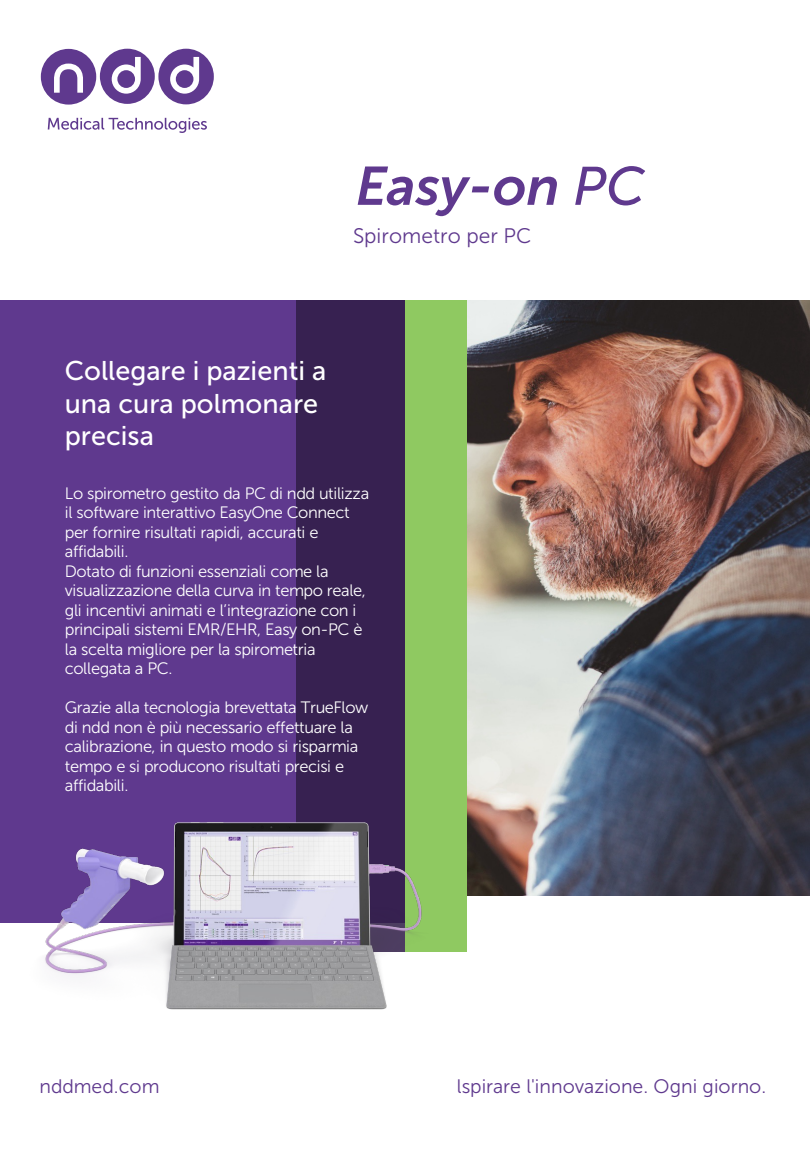
<style>
.page{position:relative;width:810px;height:1170px;background:#fff}
.page>*{position:absolute;margin:0;border:0;box-sizing:border-box;transform-origin:0 0}
.t1{font:italic 54px "Museo Sans 700";color:#5f398e}
.t2{font:27px/32.2px "Museo Sans 500";color:#fff}
.t3{font:21px "Museo Sans 300";color:#5f398e}
.t4{font:19.5px "Museo Sans 300";color:#5f398e}
.t5{font:16.5px/19.5px "Museo Sans 300";letter-spacing:-.02em;color:#fff}
.s1{font-family:"Museo Sans 500"}
</style>
<div class="page">
<div style="left:0;top:300px;width:466px;height:622px;background:#5f398e"></div>
<img style="left:466px;top:300px;width:344px;height:595px">
<div style="left:296px;top:300px;width:109px;height:652px;background:#372151"></div>
<svg style="left:48px;top:118px;width:159px;height:15px"></svg>
<div style="left:41px;top:49px;width:55px;height:56px;background:#5f398e;border-radius:50%"></div>
<svg style="left:54px;top:64px;width:29px;height:29px"></svg>
<div style="left:158px;top:49px;width:56px;height:55px;background:#5f398e;border-radius:50%"></div>
<svg style="left:170px;top:57px;width:29px;height:37px"></svg>
<div style="left:176px;top:70px;width:17px;height:18px;background:#5f398e;border-radius:50%"></div>
<div style="left:100px;top:49px;width:55px;height:55px;background:#5f398e;border-radius:50%"></div>
<svg style="left:112px;top:57px;width:29px;height:37px"></svg>
<div style="left:117px;top:70px;width:18px;height:18px;background:#5f398e;border-radius:50%"></div>
<div style="left:405px;top:300px;width:61px;height:652px;background:#8fc961"></div>
<img style="left:27px;top:822px;width:395px;height:187px">
<h1 class="t1" style="left:356px;top:156px;width:291px">Easy-on <span class="s1">PC</span></h1>
<p class="t3" style="left:353px;top:224px;width:180px">Spirometro per PC</p>
<h2 class="t2" style="left:65px;top:355px;width:263px">Collegare i pazienti a una cura polmonare precisa</h2>
<p class="t5" style="left:65px;top:483px;width:306px">Lo spirometro gestito da PC di ndd utilizza il software interattivo EasyOne Connect per fornire risultati rapidi, accurati e affidabili.<br>Dotato di funzioni essenziali come la visualizzazione della curva in tempo reale, gli incentivi animati e l’integrazione con i principali sistemi EMR/EHR, Easy on-PC è la scelta migliore per la spirometria collegata a PC.</p>
<p class="t5" style="left:65px;top:698px;width:305px">Grazie alla tecnologia brevettata TrueFlow di ndd non è più necessario effettuare la calibrazione, in questo modo si risparmia tempo e si producono risultati precisi e affidabili.</p>
<p class="t4" style="left:39px;top:1076px;width:122px">nddmed.com</p>
<p class="t4" style="left:457px;top:1076px;width:311px">lspirare l'innovazione. Ogni giorno.</p>
</div>
